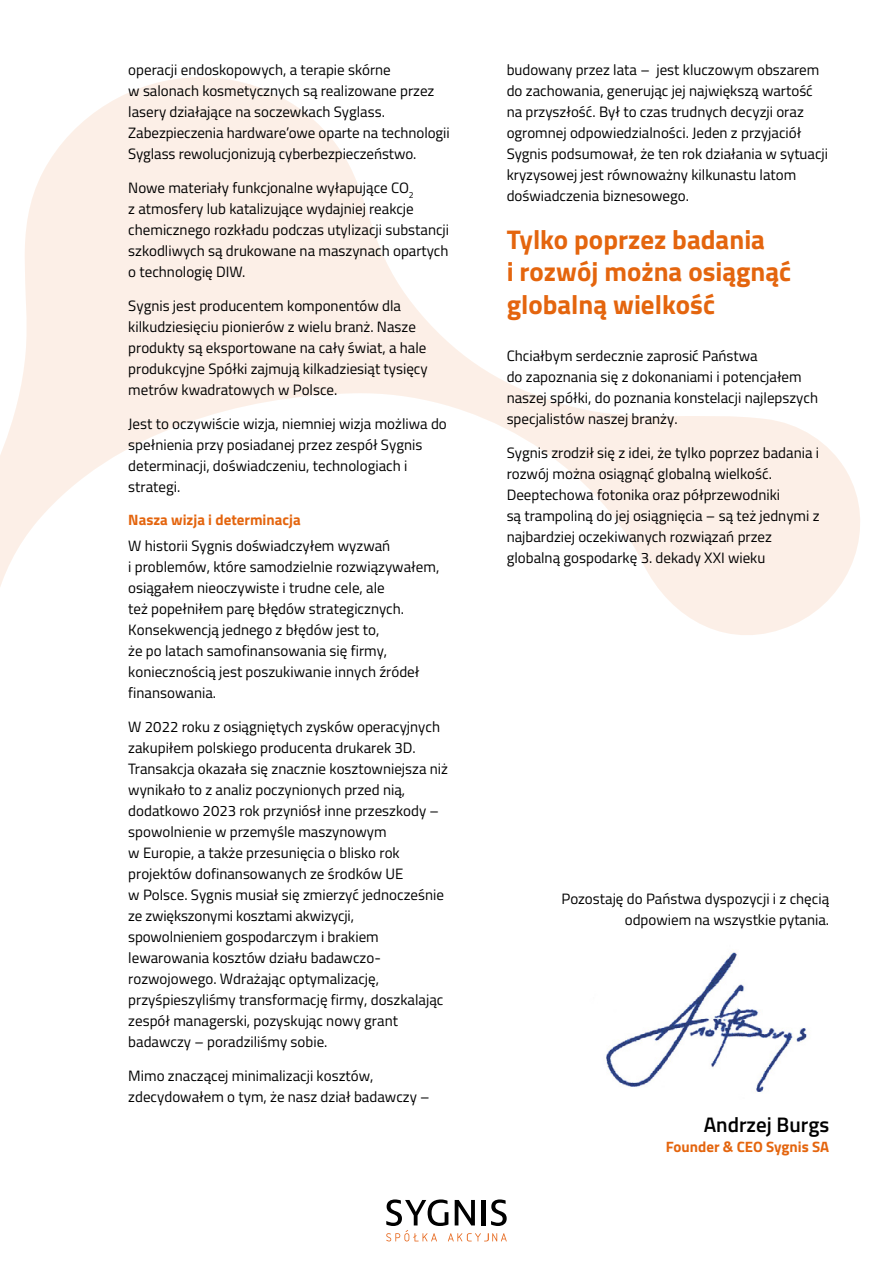
<style>
.page{position:relative;width:893px;height:1263px;background:#fff}
.page>*{position:absolute;margin:0;border:0;box-sizing:border-box;transform-origin:0 0}
.t1{font:700 27px/32.4px "Titillium";color:#e4650e}
.t2{font:600 21px "Titillium";color:#000}
.t3{font:15px/21px "Titillium";color:#000}
.t4{font:700 15px "Titillium";color:#e4650e}
</style>
<div class="page">
<svg style="left:386px;top:1199px;width:121px;height:42px"></svg>
<svg style="left:0;top:77px;width:860px;height:558px"></svg>
<img style="left:606px;top:952px;width:201px;height:140px">
<p class="t3" style="left:128px;top:59px;width:323px">operacji endoskopowych, a terapie skórne<br>w salonach kosmetycznych są realizowane przez lasery działające na soczewkach Syglass.<br>Zabezpieczenia hardware’owe oparte na technologii Syglass rewolucjonizują cyberbezpieczeństwo.</p>
<p class="t3" style="left:128px;top:176px;width:322px">Nowe materiały funkcjonalne wyłapujące CO<sub>2<br></sub>z atmosfery lub katalizujące wydajniej reakcje chemicznego rozkładu podczas utylizacji substancji szkodliwych są drukowane na maszynach opartych o technologię DIW.</p>
<p class="t3" style="left:128px;top:294px;width:301px">Sygnis jest producentem komponentów dla kilkudziesięciu pionierów z wielu branż. Nasze produkty są eksportowane na cały świat, a hale produkcyjne Spółki zajmują kilkadziesiąt tysięcy metrów kwadratowych w Polsce.</p>
<p class="t3" style="left:128px;top:412px;width:320px">Jest to oczywiście wizja, niemniej wizja możliwa do spełnienia przy posiadanej przez zespół Sygnis determinacji, doświadczeniu, technologiach i strategi.</p>
<p class="t4" style="left:128px;top:508px;width:174px">Nasza wizja i determinacja</p>
<p class="t3" style="left:128px;top:534px;width:313px">W historii Sygnis doświadczyłem wyzwań<br>i problemów, które samodzielnie rozwiązywałem, osiągałem nieoczywiste i trudne cele, ale<br>też popełniłem parę błędów strategicznych.<br>Konsekwencją jednego z błędów jest to,<br>że po latach samofinansowania się firmy, koniecznością jest poszukiwanie innych źródeł finansowania.</p>
<p class="t3" style="left:128px;top:715px;width:321px">W 2022 roku z osiągniętych zysków operacyjnych zakupiłem polskiego producenta drukarek 3D.<br>Transakcja okazała się znacznie kosztowniejsza niż wynikało to z analiz poczynionych przed nią, dodatkowo 2023 rok przyniósł inne przeszkody – spowolnienie w przemyśle maszynowym<br>w Europie, a także przesunięcia o blisko rok projektów dofinansowanych ze środków UE<br>w Polsce. Sygnis musiał się zmierzyć jednocześnie ze zwiększonymi kosztami akwizycji, spowolnieniem gospodarczym i brakiem lewarowania kosztów działu badawczo&shy;rozwojowego. Wdrażając optymalizację, przyśpieszyliśmy transformację firmy, doszkalając zespół managerski, pozyskując nowy grant badawczy – poradziliśmy sobie.</p>
<p class="t3" style="left:128px;top:1064px;width:303px">Mimo znaczącej minimalizacji kosztów, zdecydowałem o tym, że nasz dział badawczy –</p>
<p class="t3" style="left:507px;top:59px;width:323px">budowany przez lata – jest kluczowym obszarem do zachowania, generując jej największą wartość na przyszłość. Był to czas trudnych decyzji oraz ogromnej odpowiedzialności. Jeden z przyjaciół Sygnis podsumował, że ten rok działania w sytuacji kryzysowej jest równoważny kilkunastu latom doświadczenia biznesowego.</p>
<h1 class="t1" style="left:507px;top:222px;width:286px">Tylko poprzez badania<br>i rozwój można osiągnąć globalną wielkość</h1>
<p class="t3" style="left:507px;top:344px;width:313px">Chciałbym serdecznie zaprosić Państwa<br>do zapoznania się z dokonaniami i potencjałem naszej spółki, do poznania konstelacji najlepszych specjalistów naszej branży.</p>
<p class="t3" style="left:507px;top:441px;width:314px">Sygnis zrodził się z idei, że tylko poprzez badania i rozwój można osiągnąć globalną wielkość.<br>Deeptechowa fotonika oraz półprzewodniki<br>są trampoliną do jej osiągnięcia – są też jednymi z najbardziej oczekiwanych rozwiązań przez globalną gospodarkę 3. dekady XXI wieku</p>
<p class="t3" style="left:561px;top:888px;width:269px;text-align:right">Pozostaję do Państwa dyspozycji i z chęcią odpowiem na wszystkie pytania.</p>
<h2 class="t2" style="left:704px;top:1108px;width:127px">Andrzej Burgs</h2>
<p class="t4" style="left:666px;top:1135px;width:165px">Founder &amp; CEO Sygnis SA</p>
</div>
